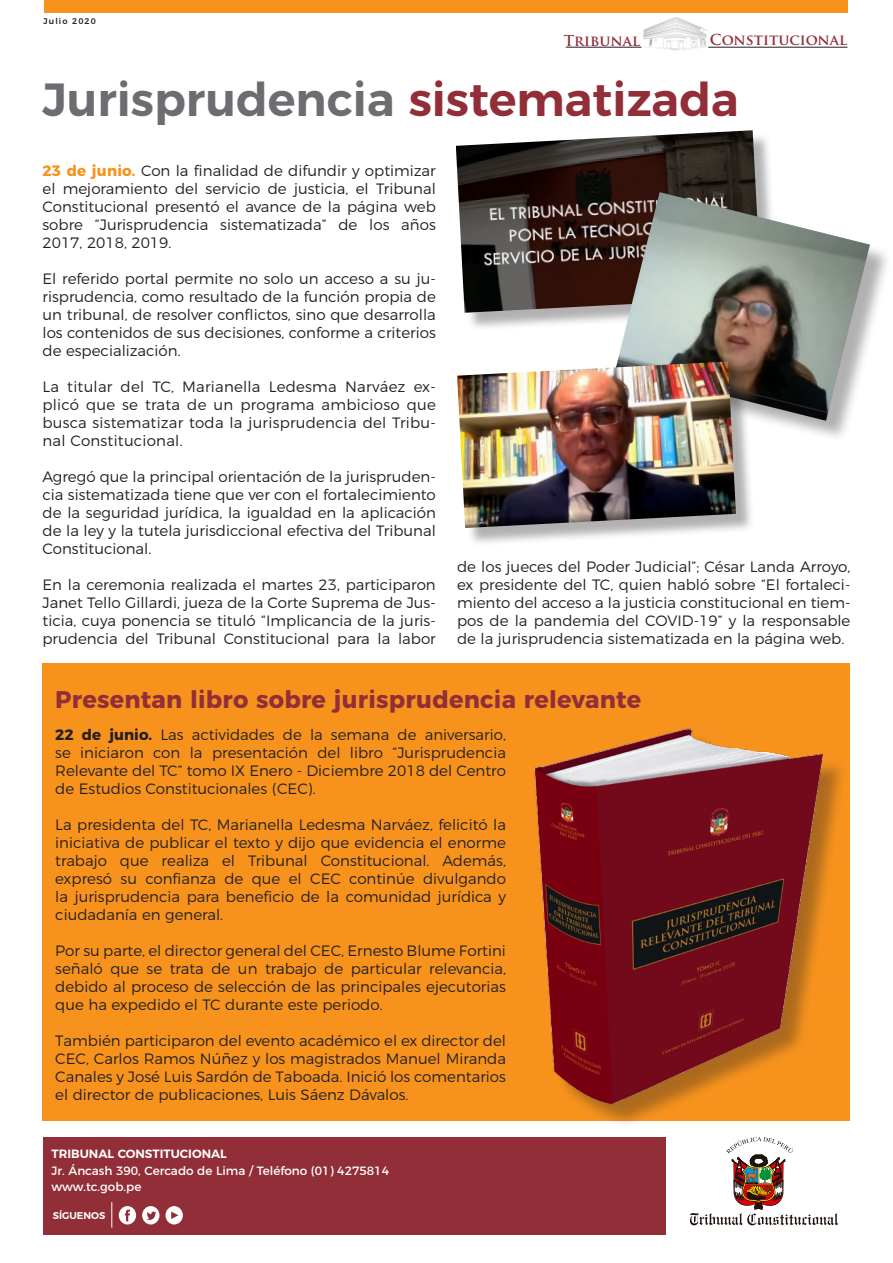
<style>
.page{position:relative;width:893px;height:1263px;background:#fff}
.page>*{position:absolute;margin:0;border:0;box-sizing:border-box;transform-origin:0 0}
.t1{font:600 46.5px "Montserrat";color:#6c6d70}
.t2{font:700 24px "Montserrat";letter-spacing:.01em;color:#912e38}
.t3{font:300 15px/18px "Montserrat";color:#231f20;text-align:justify}
.t4{font:700 14.7px "Trajan Pro";color:#912e38}
.t5{font:12px "Montserrat";color:#fff}
.t6{font:600 12px "Montserrat";color:#fff}
.t7{font:600 9.75px "Montserrat";color:#fff}
.t8{font:500 8.25px "Montserrat";letter-spacing:.13em;color:#231f20}
.s1{color:#912e38}
.s2{font-weight:700;color:#f7931d}
.s3{font-weight:700}
</style>
<div class="page">
<svg style="left:690px;top:1137px;width:148px;height:88px"></svg>
<div style="left:43px;top:1137px;width:622px;height:97px;background:#912e38"></div>
<div style="left:43px;top:663px;width:807px;height:458px;background:#f7931d"></div>
<div style="left:44px;top:0;width:803px;height:13px;background:#f7931d"></div>
<div style="left:142px;top:1206px;width:17px;height:18px;background:#fff;border-radius:50%"></div>
<div style="left:119px;top:1206px;width:17px;height:18px;background:#fff;border-radius:50%"></div>
<div style="left:165px;top:1206px;width:18px;height:18px;background:#fff;border-radius:50%"></div>
<svg style="left:111px;top:1202px;width:1px;height:26px"></svg>
<img style="left:643px;top:17px;width:66px;height:34px">
<hr style="left:708px;top:47px;width:139px;height:1px;background:#231f20">
<hr style="left:566px;top:47px;width:76px;height:1px;background:#231f20">
<svg style="left:147px;top:1211px;width:9px;height:9px"></svg>
<svg style="left:125px;top:1209px;width:5px;height:12px"></svg>
<svg style="left:171px;top:1211px;width:7px;height:8px"></svg>
<div style="left:538px;top:732px;width:310px;height:397px;background:#231f20;opacity:.35"></div>
<img style="left:534px;top:728px;width:314px;height:387px">
<div style="left:459px;top:133px;width:321px;height:198px;background:#231f20;opacity:.35"></div>
<img style="left:456px;top:130px;width:305px;height:183px">
<div style="left:619px;top:196px;width:273px;height:246px;background:#231f20;opacity:.35"></div>
<img style="left:616px;top:192px;width:254px;height:229px">
<div style="left:460px;top:364px;width:294px;height:182px;background:#231f20;opacity:.35"></div>
<img style="left:457px;top:361px;width:279px;height:167px">
<p class="t8" style="left:44px;top:15px;width:54px">Julio 2020</p>
<p class="t4" style="left:564px;top:31px;width:78px">Tribunal</p>
<p class="t4" style="left:710px;top:31px;width:139px">Constitucional</p>
<p class="t1" style="left:43px;top:62px;width:698px">Jurisprudencia <span class="s1">sistematizada</span></p>
<p class="t3" style="left:43px;top:160px;width:395px"><span class="s2">23 de junio.</span> Con la finalidad de difundir y optimizar el mejoramiento del servicio de justicia, el Tribunal Constitucional presentó el avance de la página web sobre “Jurisprudencia sistematizada” de los años 2017, 2018, 2019.</p>
<p class="t3" style="left:43px;top:268px;width:395px">El referido portal permite no solo un acceso a su ju&shy;risprudencia, como resultado de la función propia de un tribunal, de resolver conflictos, sino que desarrolla los contenidos de sus decisiones, conforme a criterios de especialización.</p>
<p class="t3" style="left:43px;top:376px;width:395px">La titular del TC, Marianella Ledesma Narváez ex&shy;plicó que se trata de un programa ambicioso que busca sistematizar toda la jurisprudencia del Tribu&shy;nal Constitucional.</p>
<p class="t3" style="left:43px;top:466px;width:395px">Agregó que la principal orientación de la jurispruden&shy;cia sistematizada tiene que ver con el fortalecimiento de la seguridad jurídica, la igualdad en la aplicación de la ley y la tutela jurisdiccional efectiva del Tribunal Constitucional.</p>
<p class="t3" style="left:43px;top:574px;width:395px">En la ceremonia realizada el martes 23, participaron Janet Tello Gillardi, jueza de la Corte Suprema de Jus&shy;ticia, cuya ponencia se tituló “Implicancia de la juris&shy;prudencia del Tribunal Constitucional para la labor</p>
<p class="t3" style="left:457px;top:556px;width:395px">de los jueces del Poder Judicial”; César Landa Arroyo, ex presidente del TC, quien habló sobre “El fortaleci&shy;miento del acceso a la justicia constitucional en tiem&shy;pos de la pandemia del COVID-19” y la responsable de la jurisprudencia sistematizada en la página web.</p>
<p class="t2" style="left:55px;top:680px;width:587px">Presentan libro sobre jurisprudencia relevante</p>
<p class="t3" style="left:55px;top:724px;width:452px"><span class="s3">22 de junio.</span> Las actividades de la semana de aniversario, se iniciaron con la presentación del libro “Jurisprudencia Relevante del TC” tomo IX Enero - Diciembre 2018 del Centro de Estudios Constitucionales (CEC).</p>
<p class="t3" style="left:55px;top:814px;width:452px">La presidenta del TC, Marianella Ledesma Narváez, felicitó la iniciativa de publicar el texto y dijo que evidencia el enorme trabajo que realiza el Tribunal Constitucional. Además, expresó su confianza de que el CEC continúe divulgando la jurisprudencia para beneficio de la comunidad jurídica y ciudadanía en general.</p>
<p class="t3" style="left:55px;top:940px;width:452px">Por su parte, el director general del CEC, Ernesto Blume Fortini señaló que se trata de un trabajo de particular relevancia, debido al proceso de selección de las principales ejecutorias que ha expedido el TC durante este periodo.</p>
<p class="t3" style="left:55px;top:1030px;width:452px">También participaron del evento académico el ex director del CEC, Carlos Ramos Núñez y los magistrados Manuel Miranda Canales y José Luis Sardón de Taboada. Inició los comentarios el director de publicaciones, Luis Sáenz Dávalos.</p>
<p class="t6" style="left:52px;top:1144px;width:177px">TRIBUNAL CONSTITUCIONAL</p>
<p class="t5" style="left:52px;top:1161px;width:339px">Jr. Áncash 390, Cercado de Lima / Teléfono (01) 4275814</p>
<p class="t5" style="left:52px;top:1177px;width:91px">www.tc.gob.pe</p>
<p class="t7" style="left:53px;top:1207px;width:54px">SÍGUENOS</p>
</div>
